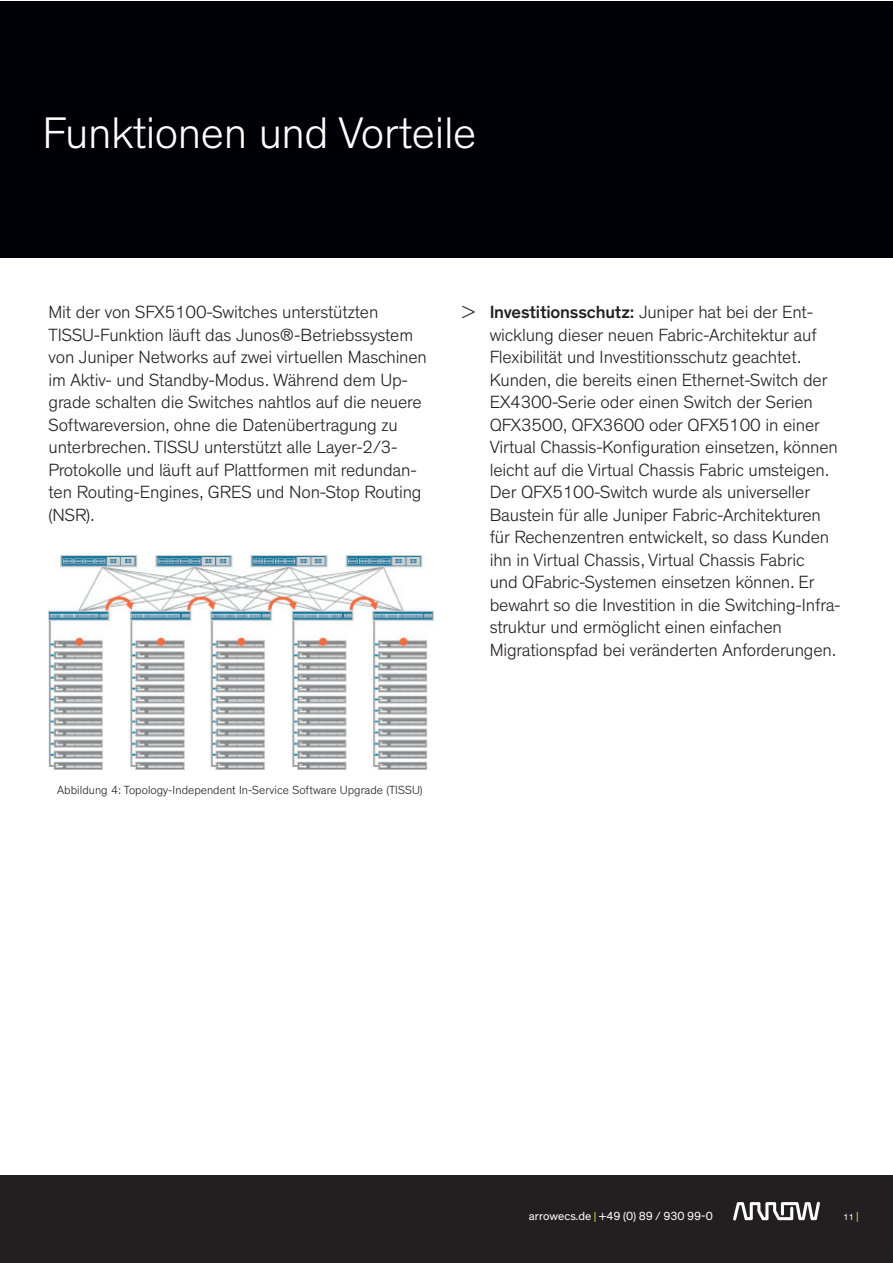
<style>
.page{position:relative;width:893px;height:1263px;background:#fff}
.page>*{position:absolute;margin:0;border:0;box-sizing:border-box;transform-origin:0 0}
.t1{font:300 45px "Theinhardt";letter-spacing:-.01em;color:#fff}
.t2{font:300 18px/22.5px "Theinhardt";letter-spacing:-.01em;color:#231f20}
.t3{font:300 12px "Theinhardt";color:#231f20}
.t4{font:12px "Theinhardt";color:#fff}
.t5{font:9px "Theinhardt";color:#fff}
.s1{font-weight:500}
.s2{color:#c1d72f}
.s3{font-size:12px;color:#c1d72f}
</style>
<div class="page">
<div style="left:0;top:1175px;width:892px;height:88px;background:#231f20"></div>
<svg style="left:733px;top:1202px;width:87px;height:18px"></svg>
<div style="left:0;top:1px;width:892px;height:256px;background:#000006"></div>
<img style="left:49px;top:555px;width:385px;height:214px">
<h1 class="t1" style="left:43px;top:107px;width:435px">Funktionen und Vorteile</h1>
<p class="t2" style="left:49px;top:301px;width:380px">Mit der von SFX5100-Switches unterstützten TISSU-Funktion läuft das Junos®-Betriebssystem von Juniper Networks auf zwei virtuellen Maschinen im Aktiv- und Standby-Modus. Während dem Up&shy;grade schalten die Switches nahtlos auf die neuere Softwareversion, ohne die Datenübertragung zu unterbrechen. TISSU unterstützt alle Layer-2/3- Protokolle und läuft auf Plattformen mit redundan&shy;ten Routing-Engines, GRES und Non-Stop Routing (NSR).</p>
<p class="t2" style="left:490px;top:301px;width:353px;text-indent:-28px">&gt; <span class="s1">Investitionsschutz:</span> Juniper hat bei der Ent&shy;wicklung dieser neuen Fabric-Architektur auf Flexibilität und Investitionsschutz geachtet.<br>Kunden, die bereits einen Ethernet-Switch der EX4300-Serie oder einen Switch der Serien QFX3500, QFX3600 oder QFX5100 in einer Virtual Chassis-Konfiguration einsetzen, können leicht auf die Virtual Chassis Fabric umsteigen.<br>Der QFX5100-Switch wurde als universeller Baustein für alle Juniper Fabric-Architekturen für Rechenzentren entwickelt, so dass Kunden ihn in Virtual Chassis, Virtual Chassis Fabric<br>und QFabric-Systemen einsetzen können. Er bewahrt so die Investition in die Switching-Infra&shy;struktur und ermöglicht einen einfachen Migrationspfad bei veränderten Anforderungen.</p>
<p class="t3" style="left:57px;top:783px;width:367px">Abbildung 4: Topology-Independent In-Service Software Upgrade (TISSU)</p>
<p class="t4" style="left:529px;top:1209px;width:185px">arrowecs.de <span class="s2">|</span> +49 (0) 89 / 930 99-0</p>
<p class="t5" style="left:843px;top:1212px;width:17px">11 <span class="s3">|</span></p>
</div>
